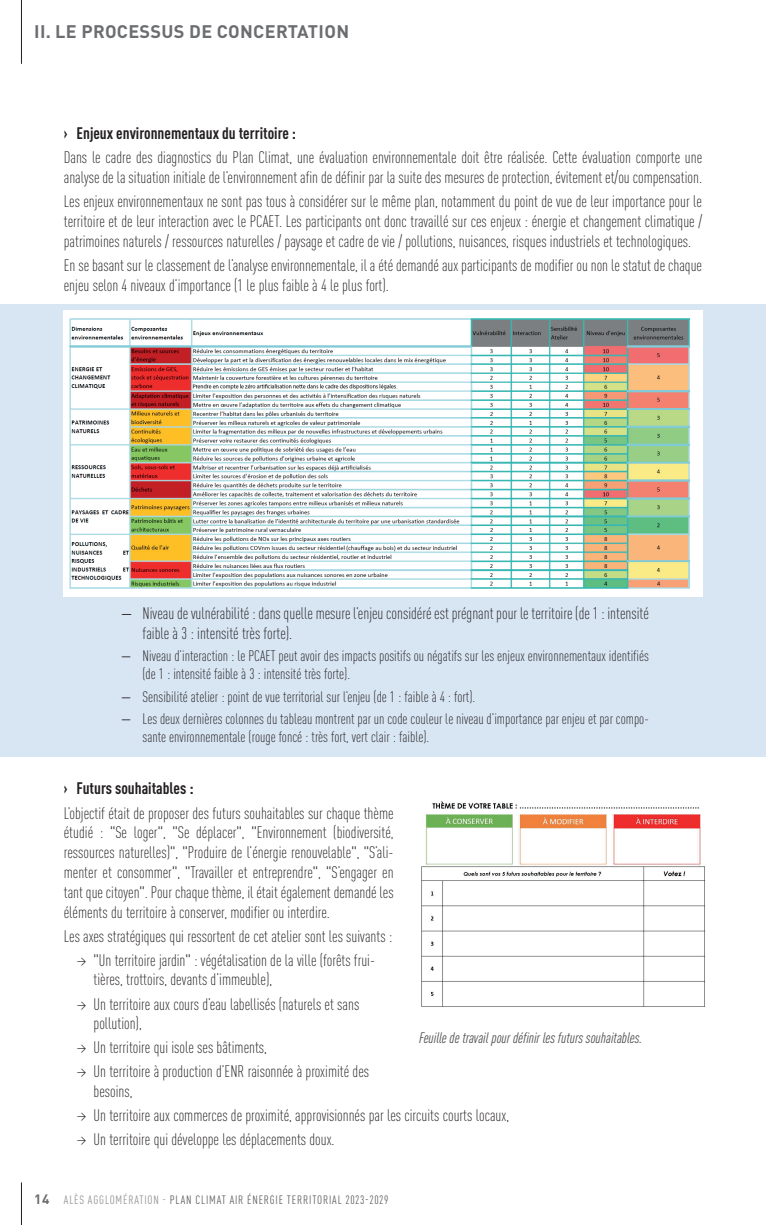
<style>
.page{position:relative;width:766px;height:1225px;background:#fff}
.page>*{position:absolute;margin:0;border:0;box-sizing:border-box;transform-origin:0 0}
.t1{font:700 18px "DIN Pro";letter-spacing:.02em;color:#6c6d70}
.t2{font:300 condensed 16.5px/19.8px "DIN Pro";color:#231f20}
.t3{font:700 condensed 16.5px "DIN Pro";color:#231f20}
.t4{font:300 condensed 15px/18px "DIN Pro";color:#231f20}
.t5{font:italic condensed 15px "DIN Pro";color:#4b4c4d}
.t6{font:condensed 12px "DIN Pro";letter-spacing:.07em;color:#636366}
.s1{font-weight:400}
.s2{font-weight:700;font-stretch:normal;font-size:13.5px;color:#6c6d70}
.s3{color:#939598}
</style>
<div class="page">
<hr style="left:21px;top:0;width:1px;height:64px;background:#231f20">
<hr style="left:21px;top:1182px;width:1px;height:43px;background:#231f20">
<div style="left:0;top:304px;width:765px;height:453px;background:#d8e5f3"></div>
<img style="left:64px;top:310px;width:638px;height:287px">
<img style="left:421px;top:801px;width:284px;height:206px">
<p class="t1" style="left:34px;top:17px;width:316px">II. LE PROCESSUS DE CONCERTATION</p>
<p class="t3" style="left:64px;top:121px;width:234px">› Enjeux environnementaux du territoire :</p>
<p class="t2" style="left:64px;top:147px;width:639px">Dans le cadre des diagnostics du Plan Climat, une évaluation environnementale doit être réalisée. Cette évaluation comporte une analyse de la situation initiale de l’environnement afin de définir par la suite des mesures de protection, évitement et/ou compensation.</p>
<p class="t2" style="left:64px;top:190px;width:639px;text-align:justify">Les enjeux environnementaux ne sont pas tous à considérer sur le même plan, notamment du point de vue de leur importance pour le territoire et de leur interaction avec le PCAET. Les participants ont donc travaillé sur ces enjeux : énergie et changement climatique / patrimoines naturels / ressources naturelles / paysage et cadre de vie / pollutions, nuisances, risques industriels et technologiques.</p>
<p class="t2" style="left:64px;top:254px;width:639px">En se basant sur le classement de l’analyse environnementale, il a été demandé aux participants de modifier ou non le statut de chaque enjeu selon 4 niveaux d’importance (1 le plus faible à 4 le plus fort).</p>
<p class="t2" style="left:142px;top:602px;width:507px;text-indent:-21px"><span class="s1">—</span> Niveau de vulnérabilité : dans quelle mesure l’enjeu considéré est prégnant pour le territoire (de 1 : intensité faible à 3 : intensité très forte).</p>
<p class="t4" style="left:142px;top:646px;width:507px;text-indent:-21px"><span class="s1">—</span> Niveau d’interaction : le PCAET peut avoir des impacts positifs ou négatifs sur les enjeux environnementaux identifiés (de 1 : intensité faible à 3 : intensité très forte).</p>
<p class="t4" style="left:121px;top:686px;width:355px"><span class="s1">—</span> Sensibilité atelier : point de vue territorial sur l’enjeu (de 1 : faible à 4 : fort).</p>
<p class="t4" style="left:142px;top:708px;width:507px;text-indent:-21px"><span class="s1">—</span> Les deux dernières colonnes du tableau montrent par un code couleur le niveau d’importance par enjeu et par compo&shy;sante environnementale (rouge foncé : très fort, vert clair : faible).</p>
<p class="t3" style="left:64px;top:776px;width:131px">› Futurs souhaitables :</p>
<p class="t2" style="left:64px;top:802px;width:331px;text-align:justify">L’objectif était de proposer des futurs souhaitables sur chaque thème étudié : "Se loger", "Se déplacer", "Environnement (biodiversité, ressources naturelles)", "Produire de l’énergie renouvelable", "S’ali&shy;menter et consommer", "Travailler et entreprendre", "S’engager en tant que citoyen". Pour chaque thème, il était également demandé les éléments du territoire à conserver, modifier ou interdire.</p>
<p class="t2" style="left:64px;top:925px;width:330px">Les axes stratégiques qui ressortent de cet atelier sont les suivants :</p>
<p class="t2" style="left:94px;top:949px;width:283px;text-indent:-17px">→ "Un territoire jardin" : végétalisation de la ville (forêts frui&shy;tières, trottoirs, devants d’immeuble),</p>
<p class="t2" style="left:94px;top:992px;width:267px;text-indent:-17px">→ Un territoire aux cours d’eau labellisés (naturels et sans pollution),</p>
<p class="t2" style="left:77px;top:1036px;width:192px">→ Un territoire qui isole ses bâtiments,</p>
<p class="t2" style="left:94px;top:1060px;width:277px;text-indent:-17px">→ Un territoire à production d’ENR raisonnée à proximité des besoins,</p>
<p class="t2" style="left:77px;top:1104px;width:434px">→ Un territoire aux commerces de proximité, approvisionnés par les circuits courts locaux,</p>
<p class="t2" style="left:77px;top:1128px;width:259px">→ Un territoire qui développe les déplacements doux.</p>
<p class="t5" style="left:419px;top:1027px;width:224px">Feuille de travail pour définir les futurs souhaitables.</p>
<p class="t6" style="left:34px;top:1190px;width:356px"><span class="s2">14</span> <span class="s3">ALÈS AGGLOMÉRATION -</span> PLAN CLIMAT AIR ÉNERGIE TERRITORIAL 2023-2029</p>
</div>
